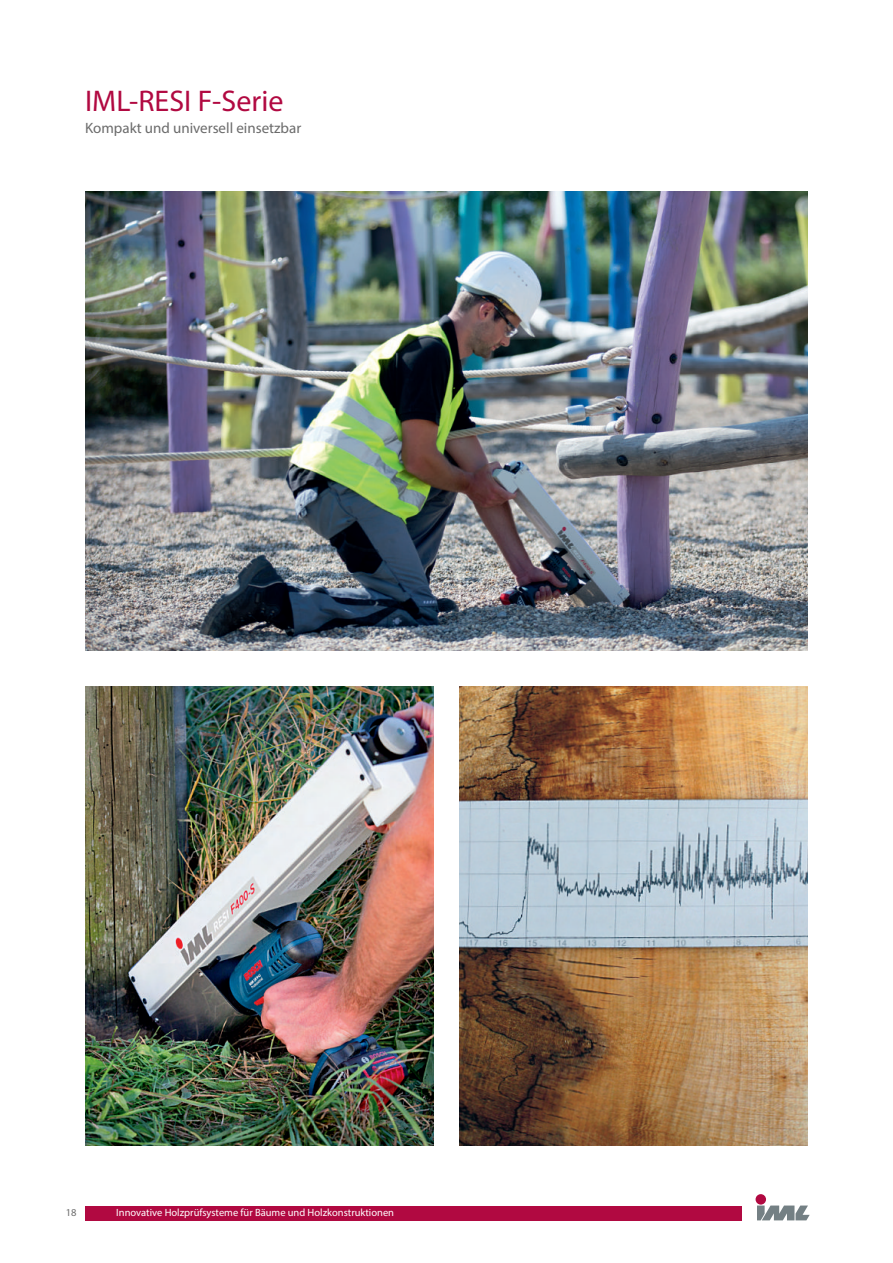
<style>
.page{position:relative;width:893px;height:1263px;background:#fff}
.page>*{position:absolute;margin:0;border:0;box-sizing:border-box;transform-origin:0 0}
.t1{font:30px "Myriad Pro";color:#b10941}
.t2{font:15px "Myriad Pro";color:#6b6b6b}
.t3{font:10.5px "Myriad Pro";color:#fff}
.t4{font:10.5px "Myriad Pro";color:#6b6b6b}
</style>
<div class="page">
<svg style="left:757px;top:1205px;width:53px;height:15px"></svg>
<div style="left:756px;top:1194px;width:10px;height:10px;background:#b10941;border-radius:50%"></div>
<div style="left:85px;top:1205px;width:657px;height:15px;background:#b10941"></div>
<img style="left:85px;top:192px;width:723px;height:459px">
<img style="left:85px;top:687px;width:349px;height:459px">
<img style="left:459px;top:687px;width:349px;height:459px">
<h1 class="t1" style="left:85px;top:82px;width:200px">IML-RESI F-Serie</h1>
<h2 class="t2" style="left:85px;top:119px;width:218px">Kompakt und universell einsetzbar</h2>
<p class="t4" style="left:66px;top:1206px;width:12px">18</p>
<p class="t3" style="left:116px;top:1206px;width:279px">Innovative Holzprüfsysteme für Bäume und Holzkonstruktionen</p>
</div>
